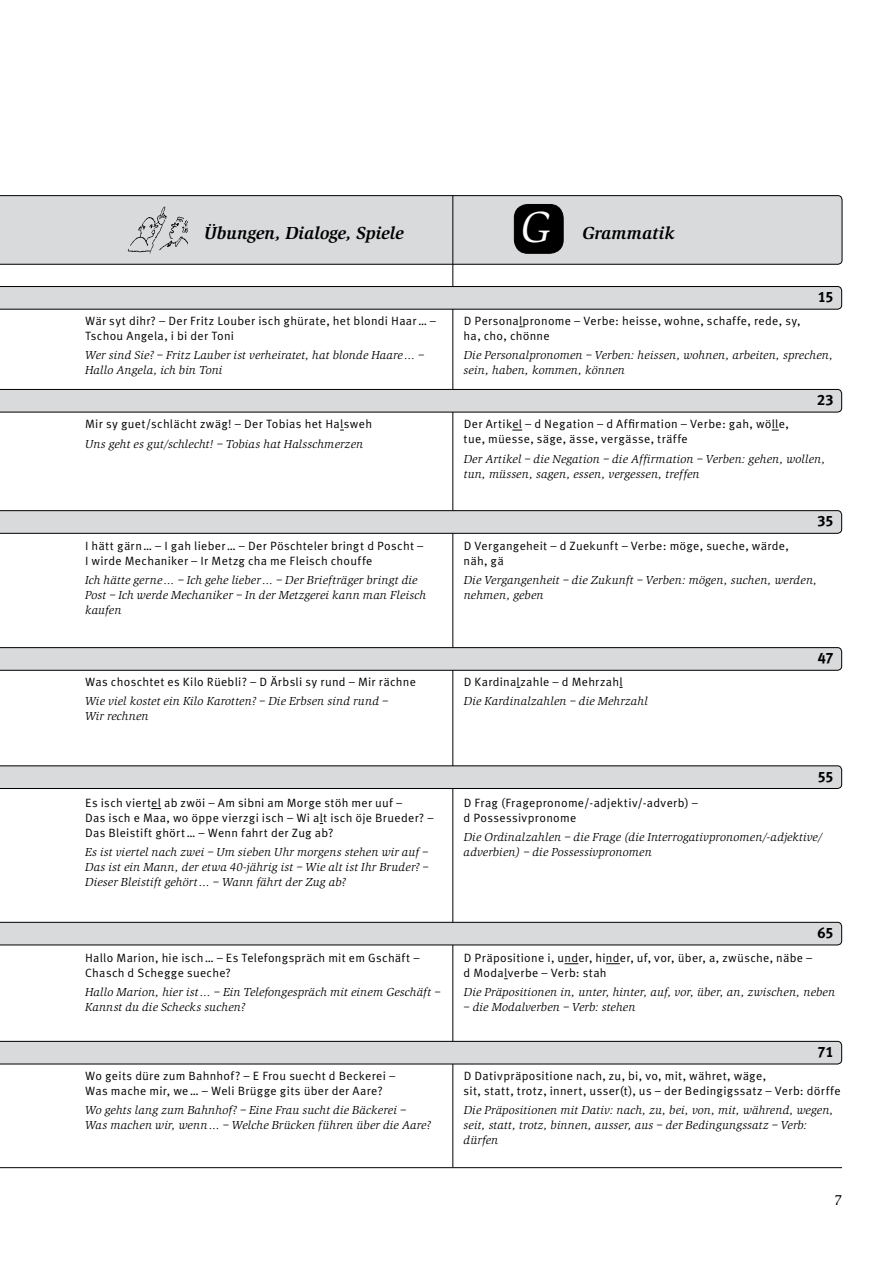
<style>
.page{position:relative;width:893px;height:1263px;background:#fff}
.page>*{position:absolute;margin:0;border:0;box-sizing:border-box;transform-origin:0 0}
.t1{font:italic 45px "Slimbach";color:#fff}
.t2{font:italic 700 18px "Slimbach";color:#000}
.t3{font:700 15px "Meta Korrespondenz";letter-spacing:-.01em;color:#000}
.t4{font:italic 12px/15px "Slimbach";letter-spacing:.015em;color:#000}
.t5{font:12px/15px "Meta Korrespondenz";letter-spacing:.02em;color:#000}
.s1{font-family:"Meta Korrespondenz";font-style:normal}
.s2{font-family:"Slimbach";font-style:italic}
</style>
<div class="page">
<div style="left:0;top:195px;width:842px;height:70px;background:#d9dadb"></div>
<hr style="left:452px;top:196px;width:1px;height:971px;background:#000">
<hr style="left:0;top:1167px;width:842px;height:1px;background:#000">
<img style="left:128px;top:207px;width:59px;height:46px">
<div style="left:514px;top:204px;width:49px;height:49px;background:#000;border-radius:13px"></div>
<div style="left:514px;top:204px;width:50px;height:50px;border:1px solid #000;border-radius:13px"></div>
<svg style="left:0;top:286px;width:842px;height:24px;background:#c7c8c8"></svg>
<svg style="left:0;top:389px;width:842px;height:23px;background:#cccdce"></svg>
<svg style="left:0;top:510px;width:842px;height:24px;background:#c7c7c8"></svg>
<svg style="left:0;top:647px;width:842px;height:24px;background:#c7c7c8"></svg>
<svg style="left:0;top:765px;width:842px;height:24px;background:#c7c8c9"></svg>
<svg style="left:0;top:922px;width:842px;height:23px;background:#cccdce"></svg>
<svg style="left:564px;top:963px;width:14px;height:1px"></svg>
<svg style="left:606px;top:963px;width:14px;height:1px"></svg>
<svg style="left:0;top:1041px;width:842px;height:23px;background:#cccdce"></svg>
<p class="t2" style="left:204px;top:223px;width:201px">Übungen, Dialoge, Spiele</p>
<p class="t5" style="left:85px;top:313px;width:353px">Wär syt dihr? – Der Fritz Louber isch ghürate, het blondi Haar… –<br>Tschou Angela, i bi der Toni</p>
<p class="t4" style="left:85px;top:348px;width:341px">Wer sind Sie? – Fritz Lauber ist verheiratet, hat blonde Haare… –<br>Hallo Angela, ich bin Toni</p>
<p class="t1" style="left:521px;top:202px;width:30px">G</p>
<p class="t2" style="left:583px;top:223px;width:94px">Grammatik</p>
<p class="t3" style="left:818px;top:288px;width:17px">15</p>
<p class="t5" style="left:464px;top:313px;width:338px">D Personalpronome – Verbe: heisse, wohne, schaffe, rede, sy, ha, cho, chönne</p>
<p class="t4" style="left:464px;top:348px;width:371px">Die Personalpronomen – Verben: heissen, wohnen, arbeiten, sprechen, sein, haben, kommen, können</p>
<p class="t3" style="left:817px;top:391px;width:18px">23</p>
<p class="t4" style="left:85px;top:415px;width:288px;line-height:19.4px"><span class="s1">Mir sy guet/schlächt zwäg! – Der Tobias het Halsweh<br></span>Uns geht es gut/schlecht! – Tobias hat Halsschmerzen</p>
<p class="t5" style="left:464px;top:417px;width:327px">Der Artikel – d Negation – d Affirmation – Verbe: gah, wölle, tue, müesse, säge, ässe, vergässe, träffe</p>
<p class="t4" style="left:464px;top:451px;width:363px">Der Artikel – die Negation – die Affirmation – Verben: gehen, wollen, tun, müssen, sagen, essen, vergessen, treffen</p>
<p class="t3" style="left:818px;top:512px;width:17px">35</p>
<p class="t5" style="left:85px;top:538px;width:340px">I hätt gärn… – I gah lieber… – Der Pöschteler bringt d Poscht –<br>I wirde Mechaniker – Ir Metzg cha me Fleisch chouffe</p>
<p class="t4" style="left:85px;top:573px;width:342px">Ich hätte gerne… – Ich gehe lieber… – Der Briefträger bringt die<br>Post – Ich werde Mechaniker – In der Metzgerei kann man Fleisch kaufen</p>
<p class="t5" style="left:464px;top:538px;width:327px">D Vergangeheit – d Zuekunft – Verbe: möge, sueche, wärde, näh, gä</p>
<p class="t4" style="left:464px;top:573px;width:355px">Die Vergangenheit – die Zukunft – Verben: mögen, suchen, werden, nehmen, geben</p>
<p class="t5" style="left:85px;top:672px;width:332px;line-height:19.4px">Was choschtet es Kilo Rüebli? – D Ärbsli sy rund – Mir rächne<br><span class="s2">Wie viel kostet ein Kilo Karotten? – Die Erbsen sind rund –</span></p>
<p class="t4" style="left:85px;top:709px;width:65px">Wir rechnen</p>
<p class="t5" style="left:85px;top:795px;width:350px">Es isch viertel ab zwöi – Am sibni am Morge stöh mer uuf –<br>Das isch e Maa, wo öppe vierzgi isch – Wi alt isch öje Brueder? –<br>Das Bleistift ghört… – Wenn fahrt der Zug ab?</p>
<p class="t4" style="left:85px;top:845px;width:345px;text-align:justify">Es ist viertel nach zwei – Um sieben Uhr morgens stehen wir auf – Das ist ein Mann, der etwa 40-jährig ist – Wie alt ist Ihr Bruder? – Dieser Bleistift gehört… – Wann fährt der Zug ab?</p>
<p class="t5" style="left:85px;top:950px;width:336px">Hallo Marion, hie isch… – Es Telefon-gspräch mit em Gschäft –<br>Chasch d Schegge sueche?</p>
<p class="t4" style="left:85px;top:985px;width:357px">Hallo Marion, hier ist… – Ein Telefongespräch mit einem Geschäft –<br>Kannst du die Schecks suchen?</p>
<p class="t5" style="left:85px;top:1068px;width:312px">Wo geits düre zum Bahnhof? – E Frou suecht d Beckerei –<br>Was mache mir, we… – Weli Brügge gits über der Aare?</p>
<p class="t4" style="left:85px;top:1103px;width:347px">Wo gehts lang zum Bahnhof? – Eine Frau sucht die Bäckerei –<br>Was machen wir, wenn… – Welche Brücken führen über die Aare?</p>
<p class="t4" style="left:464px;top:672px;width:186px;line-height:19.4px"><span class="s1">D Kardinalzahle – d Mehrzahl<br></span>Die Kardinalzahlen – die Mehrzahl</p>
<p class="t3" style="left:818px;top:649px;width:17px">47</p>
<p class="t3" style="left:818px;top:768px;width:17px">55</p>
<p class="t5" style="left:464px;top:795px;width:236px">D Frag (Fragepronome/-adjektiv/-adverb) – d Possessivpronome</p>
<p class="t4" style="left:464px;top:830px;width:360px">Die Ordinalzahlen – die Frage (die Interrogativpronomen/-adjektive/ adverbien) – die Possessivpronomen</p>
<p class="t3" style="left:817px;top:924px;width:17px">65</p>
<p class="t5" style="left:464px;top:950px;width:350px">D Präpositione i, under, hinder, uf, vor, über, a, zwüsche, näbe – d Modalverbe – Verb: stah</p>
<p class="t4" style="left:464px;top:985px;width:373px">Die Präpositionen in, unter, hinter, auf, vor, über, an, zwischen, neben</p>
<p class="t4" style="left:464px;top:1000px;width:173px">– die Modalverben – Verb: stehen</p>
<p class="t3" style="left:818px;top:1043px;width:17px">71</p>
<p class="t5" style="left:464px;top:1068px;width:379px">D Dativpräpositione nach, zu, bi, vo, mit, währet, wäge,<br>sit, statt, trotz, innert, usser(t), us – der Bedingigssatz – Verb: dörffe</p>
<p class="t4" style="left:464px;top:1103px;width:371px">Die Präpositionen mit Dativ: nach, zu, bei, von, mit, während, wegen, seit, statt, trotz, binnen, ausser, aus – der Bedingungssatz – Verb: dürfen</p>
</div>
